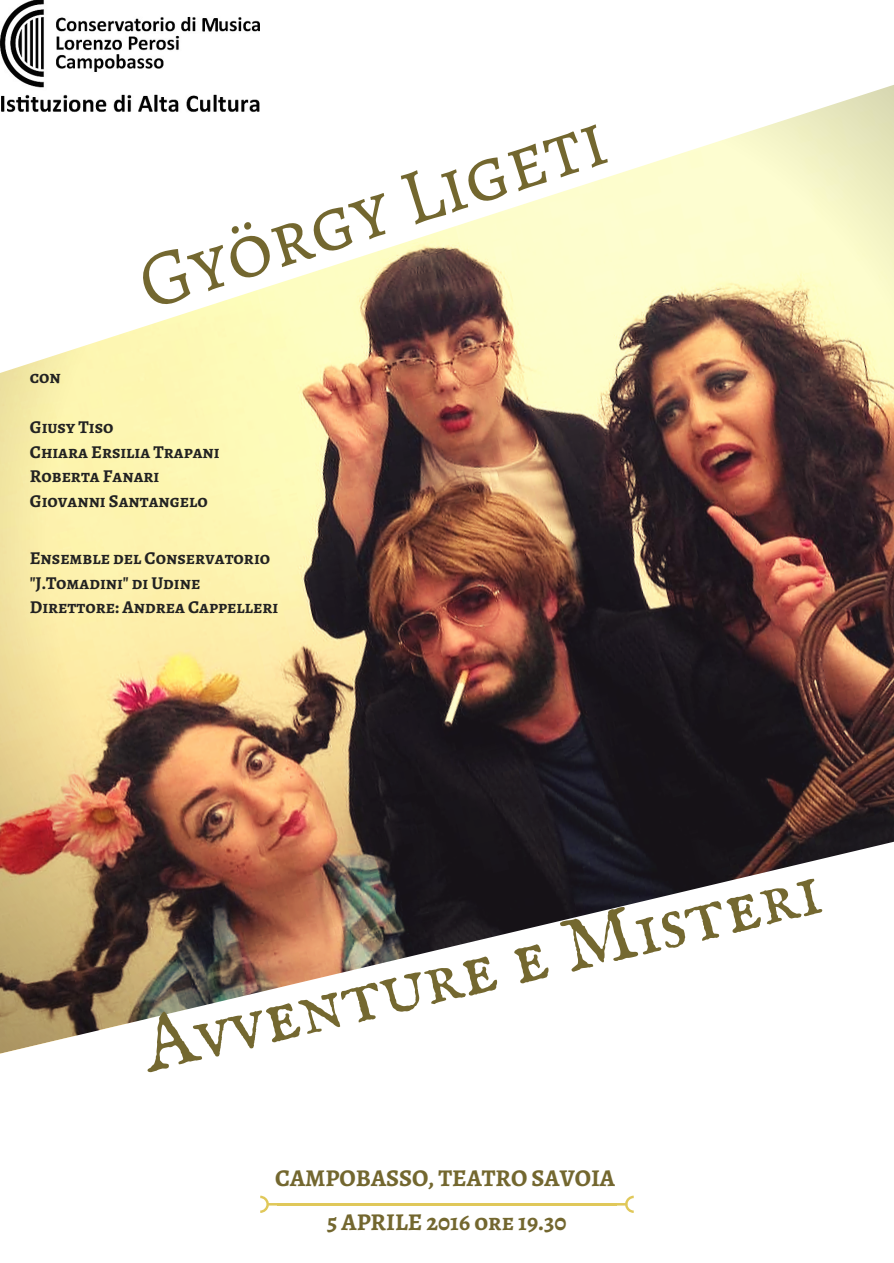
<style>
.page{position:relative;width:894px;height:1263px;background:#fff}
.page>*{position:absolute;margin:0;border:0;box-sizing:border-box;transform-origin:0 0}
.t1{font:78.53px "IM FELL English SC";color:#746830}
.t2{font:78.53px "Alegreya SC";color:#73672f}
.t3{font:700 24.15px/43.9px "Alegreya SC";color:#73672f;text-align:center}
.t4{font:700 18.15px/24.8px "Alegreya SC";color:#222}
</style>
<div class="page">
<img style="left:0;top:388px;width:893px;height:666px">
<svg style="left:0;top:22px;width:893px;height:366px"></svg>
<img style="left:0;top:0;width:259px;height:114px">
<hr style="left:277px;top:1203px;width:339px;height:3px;background:#e0c85a">
<svg style="left:616px;top:1196px;width:17px;height:17px"></svg>
<svg style="left:260px;top:1196px;width:17px;height:17px"></svg>
<h1 class="t2" style="left:124px;top:234px;width:487px;rotate:-18deg">György Ligeti</h1>
<p class="t4" style="left:30px;top:365px;width:33px">con</p>
<p class="t4" style="left:30px;top:414px;width:191px">Giusy Tiso<br>Chiara Ersilia Trapani<br>Roberta Fanari<br>Giovanni Santangelo</p>
<p class="t4" style="left:30px;top:545px;width:250px">Ensemble del Conservatorio "J.Tomadini" di Udine<br>Direttore: Andrea Cappelleri</p>
<h1 class="t1" style="left:133px;top:1001px;width:695px;rotate:-13deg">Avventure e Misteri</h1>
<h2 class="t3" style="left:275px;top:1156px;width:341px">CAMPOBASSO, TEATRO SAVOIA<br>5 APRILE 2016 ore 19.30</h2>
</div>
